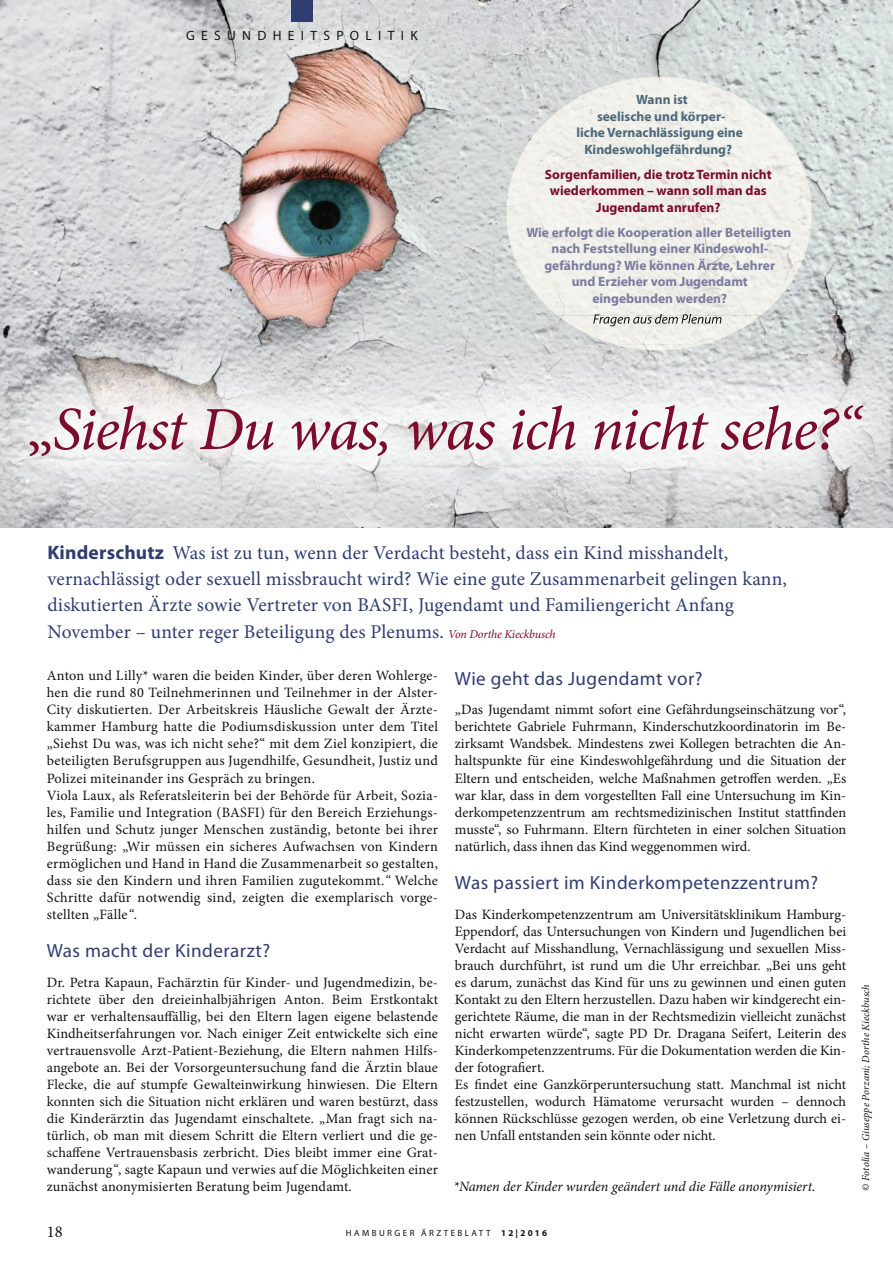
<style>
.page{position:relative;width:893px;height:1263px;background:#fff}
.page>*{position:absolute;margin:0;border:0;box-sizing:border-box;transform-origin:0 0}
.t1{font:italic 61.5px "Minion Pro";letter-spacing:-.025em;color:#7c0c2c}
.t2{font:19.5px/26.2px "Minion Pro";letter-spacing:.01em;color:#303d71}
.t3{font:19.2px "Myriad Pro Regular OV DQXVKC";letter-spacing:.025em;color:#303d71}
.t4{font:16.5px "Minion Pro";color:#121212}
.t5{font:14.25px/17px "Minion Pro";letter-spacing:.005em;color:#121212}
.t6{font:italic 14.25px "Minion Pro";letter-spacing:-.005em;color:#121212}
.t7{font:13.5px/16.5px "Myriad Pro Bold OV BQXVKC";color:#7b7c9f;text-align:center}
.t8{font:13.5px/16.5px "Myriad Pro Bold OV BQXVKC";color:#7c0c2c;text-align:center}
.t9{font:13.5px/16.5px "Myriad Pro Bold OV BQXVKC";color:#4f697a;text-align:center}
.t10{font:13.5px "Myriad Pro Regular OV DQXVKC";letter-spacing:.47em;color:#121212}
.t11{font:italic 10.5px "Minion Pro";color:#121212}
.t12{font:9px "Myriad Pro Regular OV GQXVKC";letter-spacing:.27em;color:#121212}
.s1{font-style:normal;font-size:63px}
.s2{font-family:"Myriad Pro Bold OV BQXVKC"}
.s3{font-style:italic;font-size:12px;color:#7c0c2c}
.s4{font-style:italic}
.s5{font-family:"Myriad Pro Bold OV HQXVKC"}
</style>
<div class="page">
<img style="left:0;top:0;width:893px;height:528px">
<img style="left:507px;top:77px;width:305px;height:209px">
<img style="left:529px;top:97px;width:281px;height:219px">
<img style="left:0;top:316px;width:893px;height:211px">
<img style="left:615px;top:345px;width:88px;height:5px">
<img style="left:557px;top:316px;width:204px;height:29px">
<svg style="left:593px;top:314px;width:128px;height:12px;background:#bdbdb9"></svg>
<div style="left:291px;top:0;width:22px;height:21px;background:#303d71"></div>
<p class="t10" style="left:186px;top:27px;width:233px">GESUNDHEITSPOLITIK</p>
<p class="t9" style="left:576px;top:91px;width:168px">Wann ist<br>seelische und körper-<br>liche Vernachlässigung eine<br>Kindeswohlgefährdung?</p>
<p class="t8" style="left:545px;top:166px;width:228px">Sorgenfamilien, die trotz Termin nicht wiederkommen – wann soll man das<br>Jugendamt anrufen?</p>
<p class="t7" style="left:527px;top:224px;width:266px">Wie erfolgt die Kooperation aller Beteiligten nach Feststellung einer Kindeswohl&shy;gefährdung? Wie können Ärzte, Lehrer<br>und Erzieher vom Jugendamt<br>eingebunden werden?</p>
<h1 class="t1" style="left:26px;top:410px;width:836px"><span class="s1">„</span>Siehst Du was, was ich nicht sehe?“</h1>
<p class="t2" style="left:47px;top:539px;width:741px"><span class="s2">Kinderschutz</span> Was ist zu tun, wenn der Verdacht besteht, dass ein Kind misshandelt, vernachlässigt oder sexuell missbraucht wird? Wie eine gute Zusammenarbeit gelingen kann, diskutierten Ärzte sowie Vertreter von BASFI, Jugendamt und Familiengericht Anfang November – unter reger Beteiligung des Plenums. <span class="s3">Von Dorthe Kieckbusch</span></p>
<p class="t5" style="left:47px;top:667px;width:393px">Anton und Lilly* waren die beiden Kinder, über deren Wohlerge&shy;hen die rund 80 Teilnehmerinnen und Teilnehmer in der Alster-City diskutierten. Der Arbeitskreis Häusliche Gewalt der Ärzte&shy;kammer Hamburg hatte die Podiumsdiskussion unter dem Titel „Siehst Du was, was ich nicht sehe?“ mit dem Ziel konzipiert, die beteiligten Berufsgruppen aus Jugendhilfe, Gesundheit, Justiz und Polizei miteinander ins Gespräch zu bringen.<br>Viola Laux, als Referatsleiterin bei der Behörde für Arbeit, Sozia&shy;les, Familie und Integration (BASFI) für den Bereich Erziehungs&shy;hilfen und Schutz junger Menschen zuständig, betonte bei ihrer Begrüßung: „Wir müssen ein sicheres Aufwachsen von Kindern ermöglichen und Hand in Hand die Zusammenarbeit so gestalten, dass sie den Kindern und ihren Familien zugutekommt.<span class="s4">“</span> Welche Schritte dafür notwendig sind, zeigten die exemplarisch vorge&shy;stellten „Fälle<span class="s4">“</span>.</p>
<h3 class="t3" style="left:47px;top:939px;width:225px">Was macht der Kinderarzt?</h3>
<p class="t5" style="left:47px;top:973px;width:393px;text-align:justify">Dr. Petra Kapaun, Fachärztin für Kinder- und Jugendmedizin, be&shy;richtete über den dreieinhalbjährigen Anton. Beim Erstkontakt war er verhaltensauffällig, bei den Eltern lagen eigene belastende Kindheitserfahrungen vor. Nach einiger Zeit entwickelte sich eine vertrauensvolle Arzt-Patient-Beziehung, die Eltern nahmen Hilfs&shy;angebote an. Bei der Vorsorgeuntersuchung fand die Ärztin blaue Flecke, die auf stumpfe Gewalteinwirkung hinwiesen. Die Eltern konnten sich die Situation nicht erklären und waren bestürzt, dass die Kinderärztin das Jugendamt einschaltete. „Man fragt sich na&shy;türlich, ob man mit diesem Schritt die Eltern verliert und die ge&shy;schaffene Vertrauensbasis zerbricht. Dies bleibt immer eine Grat&shy;wanderung<span class="s4">“</span>, sagte Kapaun und verwies auf die Möglichkeiten einer zunächst anonymisierten Beratung beim Jugendamt.</p>
<h3 class="t3" style="left:455px;top:667px;width:249px">Wie geht das Jugendamt vor?</h3>
<p class="t5" style="left:455px;top:701px;width:393px;text-align:justify">„Das Jugendamt nimmt sofort eine Gefährdungseinschätzung vor“, berichtete Gabriele Fuhrmann, Kinderschutzkoordinatorin im Be&shy;zirksamt Wandsbek. Mindestens zwei Kollegen betrachten die An&shy;haltspunkte für eine Kindeswohlgefährdung und die Situation der Eltern und entscheiden, welche Maßnahmen getroffen werden. „Es war klar, dass in dem vorgestellten Fall eine Untersuchung im Kin&shy;derkompetenzzentrum am rechtsmedizinischen Institut stattfinden musste“, so Fuhrmann. Eltern fürchteten in einer solchen Situation natürlich, dass ihnen das Kind weggenommen wird.</p>
<h3 class="t3" style="left:455px;top:871px;width:365px">Was passiert im Kinderkompetenzzentrum?</h3>
<p class="t5" style="left:455px;top:905px;width:393px">Das Kinderkompetenzzentrum am Universitätsklinikum Hamburg-Eppendorf, das Untersuchungen von Kindern und Jugendlichen bei Verdacht auf Misshandlung, Vernachlässigung und sexuellen Miss&shy;brauch durchführt, ist rund um die Uhr erreichbar. „Bei uns geht es darum, zunächst das Kind für uns zu gewinnen und einen guten Kontakt zu den Eltern herzustellen. Dazu haben wir kindgerecht ein&shy;gerichtete Räume, die man in der Rechtsmedizin vielleicht zunächst nicht erwarten würde“, sagte PD Dr. Dragana Seifert, Leiterin des Kinderkompetenzzentrums. Für die Dokumentation werden die Kin&shy;der fotografiert.<br>Es findet eine Ganzkörperuntersuchung statt. Manchmal ist nicht festzustellen, wodurch Hämatome verursacht wurden – dennoch können Rückschlüsse gezogen werden, ob eine Verletzung durch ei&shy;nen Unfall entstanden sein könnte oder nicht.</p>
<p class="t6" style="left:453px;top:1181px;width:363px">*Namen der Kinder wurden geändert und die Fälle anonymisiert.</p>
<p class="t4" style="left:47px;top:1221px;width:17px">18</p>
<p class="t12" style="left:346px;top:1227px;width:203px">HAMBURGER ÄRZTEBLATT <span class="s5">12|2016</span></p>
<p class="t11" style="left:862px;top:1191px;width:208px;rotate:-90deg">© Fotolia – Giuseppe Porzani; Dorthe Kieckbusch</p>
</div>
